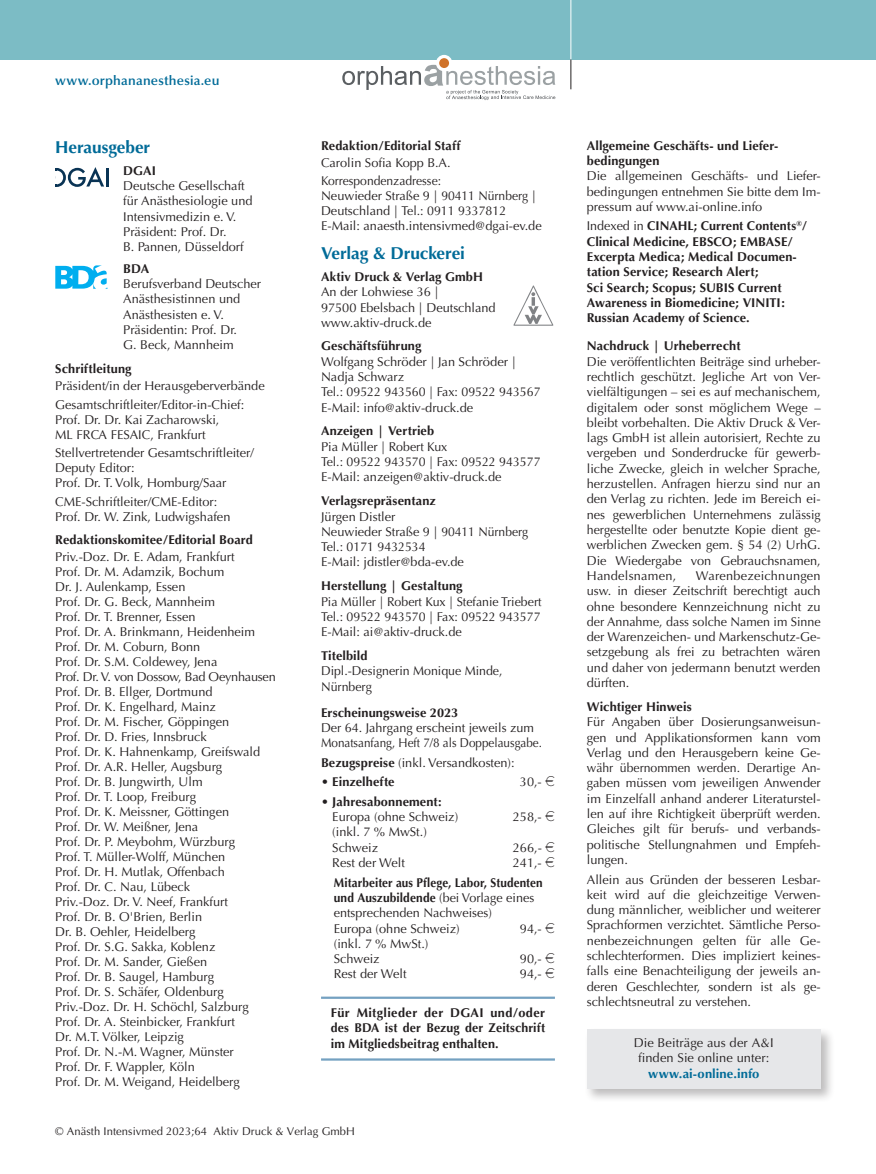
<style>
.page{position:relative;width:876px;height:1174px;background:#fff}
.page>*{position:absolute;margin:0;border:0;box-sizing:border-box;transform-origin:0 0}
.t1{font:700 17.25px "Optima";letter-spacing:-.005em;color:#006b98}
.t2{font:600 13.5px "Optima";letter-spacing:.015em;color:#006b98}
.t3{font:12.75px/15.3px "Optima";color:#231f20}
.t4{font:700 12.75px/15.3px "Optima";letter-spacing:.005em;color:#231f20}
.t5{font:700 12.75px/19.5px "Optima";letter-spacing:.005em;color:#231f20;scale:.92 1}
.t6{font:700 12.75px "Optima";letter-spacing:.005em;color:#006b98}
.t7{font:11.25px "Optima";letter-spacing:.005em;color:#231f20}
.s1{font-weight:700}
.s2{font-weight:400}
</style>
<div class="page">
<div style="left:0;top:0;width:876px;height:60px;background:#7cbcc5"></div>
<hr style="left:571px;top:0;width:1px;height:60px;background:#fff">
<svg style="left:571px;top:60px;width:1px;height:29px"></svg>
<svg style="left:436px;top:55px;width:16px;height:16px"></svg>
<div style="left:439px;top:58px;width:10px;height:10px;background:#d0732a;border-radius:50%"></div>
<svg style="left:342px;top:65px;width:213px;height:35px"></svg>
<svg style="left:55px;top:265px;width:53px;height:24px"></svg>
<hr style="left:106px;top:168px;width:3px;height:18px;background:#093354">
<svg style="left:55px;top:168px;width:49px;height:19px"></svg>
<div style="left:584px;top:1027px;width:251px;height:76px;background:#231f20;opacity:.3"></div>
<div style="left:587px;top:1029px;width:234px;height:60px;background:#e6e7e9"></div>
<hr style="left:321px;top:996px;width:234px;height:2px;background:#74a1c1">
<hr style="left:321px;top:1058px;width:234px;height:2px;background:#74a1c1">
<img style="left:513px;top:285px;width:41px;height:41px">
<p class="t2" style="left:55px;top:73px;width:166px">www.orphananesthesia.eu</p>
<h1 class="t1" style="left:55px;top:137px;width:97px">Herausgeber</h1>
<p class="t4" style="left:123px;top:163px;width:34px">DGAI</p>
<p class="t3" style="left:123px;top:178px;width:131px">Deutsche Gesellschaft für Anästhesiologie und<br>Intensivmedizin e. V.<br>Präsident: Prof. Dr.<br>B. Pannen, Düsseldorf</p>
<p class="t4" style="left:123px;top:261px;width:27px">BDA</p>
<p class="t3" style="left:123px;top:276px;width:139px">Berufsverband Deutscher<br>Anästhesistinnen und<br>Anästhesisten e. V.<br>Präsidentin: Prof. Dr.<br>G. Beck, Mannheim</p>
<p class="t4" style="left:55px;top:361px;width:78px">Schriftleitung</p>
<p class="t3" style="left:55px;top:377px;width:211px;line-height:18.5px">Präsident/in der Herausgeberverbände<br>Gesamtschriftleiter/Editor-in-Chief:</p>
<p class="t3" style="left:55px;top:412px;width:166px">Prof. Dr. Dr. Kai Zacharowski,<br>ML FRCA FESAIC, Frankfurt</p>
<p class="t3" style="left:55px;top:445px;width:200px">Stellvertretender Gesamtschriftleiter/<br>Deputy Editor:<br>Prof. Dr. T. Volk, Homburg/Saar</p>
<p class="t3" style="left:55px;top:494px;width:177px">CME-Schriftleiter/CME-Editor:<br>Prof. Dr. W. Zink, Ludwigshafen</p>
<p class="t4" style="left:55px;top:532px;width:199px">Redaktionskomitee/Editorial Board</p>
<p class="t3" style="left:55px;top:549px;width:222px">Priv.-Doz. Dr. E. Adam, Frankfurt<br>Prof. Dr. M. Adamzik, Bochum<br>Dr. J. Aulenkamp, Essen<br>Prof. Dr. G. Beck, Mannheim<br>Prof. Dr. T. Brenner, Essen<br>Prof. Dr. A. Brinkmann, Heidenheim<br>Prof. Dr. M. Coburn, Bonn<br>Prof. Dr. S.M. Coldewey, Jena<br>Prof. Dr. V. von Dossow, Bad Oeynhausen<br>Prof. Dr. B. Ellger, Dortmund<br>Prof. Dr. K. Engelhard, Mainz<br>Prof. Dr. M. Fischer, Göppingen<br>Prof. Dr. D. Fries, Innsbruck<br>Prof. Dr. K. Hahnenkamp, Greifswald<br>Prof. Dr. A.R. Heller, Augsburg<br>Prof. Dr. B. Jungwirth, Ulm<br>Prof. Dr. T. Loop, Freiburg<br>Prof. Dr. K. Meissner, Göttingen<br>Prof. Dr. W. Meißner, Jena<br>Prof. Dr. P. Meybohm, Würzburg<br>Prof. T. Müller-Wolff, München<br>Prof. Dr. H. Mutlak, Offenbach<br>Prof. Dr. C. Nau, Lübeck<br>Priv.-Doz. Dr. V. Neef, Frankfurt<br>Prof. Dr. B. O'Brien, Berlin<br>Dr. B. Oehler, Heidelberg<br>Prof. Dr. S.G. Sakka, Koblenz<br>Prof. Dr. M. Sander, Gießen<br>Prof. Dr. B. Saugel, Hamburg<br>Prof. Dr. S. Schäfer, Oldenburg<br>Priv.-Doz. Dr. H. Schöchl, Salzburg<br>Prof. Dr. A. Steinbicker, Frankfurt<br>Dr. M.T. Völker, Leipzig<br>Prof. Dr. N.-M. Wagner, Münster<br>Prof. Dr. F. Wappler, Köln<br>Prof. Dr. M. Weigand, Heidelberg</p>
<p class="t4" style="left:321px;top:138px;width:141px">Redaktion/Editorial Staff</p>
<p class="t3" style="left:321px;top:154px;width:131px;line-height:17.4px">Carolin Sofia Kopp B.A.<br>Korrespondenzadresse:</p>
<p class="t3" style="left:321px;top:188px;width:222px">Neuwieder Straße 9 | 90411 Nürnberg |<br>Deutschland | Tel.: 0911 9337812<br>E-Mail: anaesth.intensivmed@dgai-ev.de</p>
<h1 class="t1" style="left:321px;top:243px;width:146px">Verlag &amp; Druckerei</h1>
<p class="t4" style="left:321px;top:269px;width:163px">Aktiv Druck &amp; Verlag GmbH</p>
<p class="t3" style="left:321px;top:285px;width:176px">An der Lohwiese 36 |<br>97500 Ebelsbach | Deutschland www.aktiv-druck.de</p>
<p class="t4" style="left:321px;top:339px;width:102px">Geschäftsführung</p>
<p class="t3" style="left:321px;top:354px;width:221px">Wolfgang Schröder | Jan Schröder |<br>Nadja Schwarz<br>Tel.: 09522 943560 | Fax: 09522 943567<br>E-Mail: info@aktiv-druck.de</p>
<p class="t4" style="left:321px;top:424px;width:115px">Anzeigen | Vertrieb</p>
<p class="t3" style="left:321px;top:439px;width:221px">Pia Müller | Robert Kux<br>Tel.: 09522 943570 | Fax: 09522 943577<br>E-Mail: anzeigen@aktiv-druck.de</p>
<p class="t4" style="left:321px;top:493px;width:116px">Verlagsrepräsentanz</p>
<p class="t3" style="left:321px;top:509px;width:209px">Jürgen Distler<br>Neuwieder Straße 9 | 90411 Nürnberg<br>Tel.: 0171 9432534<br>E-Mail: jdistler@bda-ev.de</p>
<p class="t4" style="left:321px;top:578px;width:143px">Herstellung | Gestaltung</p>
<p class="t3" style="left:321px;top:594px;width:222px;text-align:justify">Pia Müller | Robert Kux | Stefanie Triebert Tel.: 09522 943570 | Fax: 09522 943577<br>E-Mail: ai@aktiv-druck.de</p>
<p class="t4" style="left:321px;top:648px;width:48px">Titelbild</p>
<p class="t3" style="left:321px;top:663px;width:183px">Dipl.-Designerin Monique Minde,<br>Nürnberg</p>
<p class="t4" style="left:321px;top:704px;width:139px">Erscheinungsweise 2023</p>
<p class="t3" style="left:321px;top:720px;width:223px">Der 64. Jahrgang erscheint jeweils zum<br>Monatsanfang, Heft 7/8 als Doppelausgabe.</p>
<p class="t3" style="left:321px;top:755px;width:195px"><span class="s1">Bezugspreise</span> (inkl. Versandkosten):</p>
<p class="t4" style="left:321px;top:774px;width:75px"><span class="s2">•</span> Einzelhefte</p>
<p class="t3" style="left:520px;top:774px;width:36px">30,- ○</p>
<p class="t3" style="left:332px;top:794px;width:127px;text-indent:-11px">• <span class="s1">Jahresabonnement:<br></span>Europa (ohne Schweiz)</p>
<p class="t3" style="left:513px;top:809px;width:44px">258,- ○</p>
<p class="t3" style="left:332px;top:824px;width:96px">(inkl. 7 % MwSt.)<br>Schweiz</p>
<p class="t3" style="left:513px;top:840px;width:44px">266,- ○</p>
<p class="t5" style="left:334px;top:853px;width:242px;text-indent:179px"><span class="s2">241,-</span> ○<br>Mitarbeiter aus Pflege, Labor, Studenten</p>
<p class="t3" style="left:334px;top:890px;width:202px"><span class="s1">und Auszubildende</span> (bei Vorlage eines entsprechenden Nachweises)<br>Europa (ohne Schweiz)</p>
<p class="t3" style="left:332px;top:855px;width:74px">Rest der Welt</p>
<p class="t3" style="left:520px;top:920px;width:36px">94,- ○</p>
<p class="t3" style="left:334px;top:936px;width:96px">(inkl. 7 % MwSt.)<br>Schweiz</p>
<p class="t3" style="left:520px;top:951px;width:36px">90,- ○</p>
<p class="t3" style="left:334px;top:966px;width:74px">Rest der Welt</p>
<p class="t3" style="left:520px;top:966px;width:36px">94,- ○</p>
<p class="t4" style="left:331px;top:1005px;width:216px;text-align:justify">Für Mitglieder der DGAI und/oder des BDA ist der Bezug der Zeitschrift im Mitgliedsbeitrag enthalten.</p>
<p class="t7" style="left:55px;top:1125px;width:301px">© Anästh Intensivmed 2023;64 Aktiv Druck &amp; Verlag GmbH</p>
<p class="t4" style="left:587px;top:138px;width:193px">Allgemeine Geschäfts- und Liefer&shy;bedingungen</p>
<p class="t3" style="left:587px;top:168px;width:235px;text-align:justify">Die allgemeinen Geschäfts- und Liefer&shy;bedingungen entnehmen Sie bitte dem Im&shy;pressum auf www.ai-online.info</p>
<p class="t4" style="left:587px;top:219px;width:222px"><span class="s2">Indexed in</span> CINAHL; Current Contents<sup>®</sup>/ Clinical Medicine, EBSCO; EMBASE/ Excerpta Medica; Medical Documen&shy;tation Service; Research Alert;<br>Sci Search; Scopus; SUBIS Current Awareness in Biomedicine; VINITI:<br>Russian Academy of Science.</p>
<p class="t4" style="left:587px;top:338px;width:155px">Nachdruck | Urheberrecht</p>
<p class="t3" style="left:587px;top:354px;width:235px;text-align:justify">Die veröffentlichten Beiträge sind urheber&shy;rechtlich geschützt. Jegliche Art von Ver&shy;vielfältigungen – sei es auf mechanischem, digitalem oder sonst möglichem Wege – bleibt vorbehalten. Die Aktiv Druck &amp; Ver&shy;lags GmbH ist allein autorisiert, Rechte zu vergeben und Sonderdrucke für gewerb&shy;liche Zwecke, gleich in welcher Sprache, herzustellen. Anfragen hierzu sind nur an den Verlag zu richten. Jede im Bereich ei&shy;nes gewerblichen Unternehmens zulässig hergestellte oder benutzte Kopie dient ge&shy;werblichen Zwecken gem. § 54 (2) UrhG.<br>Die Wiedergabe von Gebrauchsnamen, Handelsnamen,</p>
<p class="t3" style="left:587px;top:568px;width:235px;text-align:justify;text-indent:109px">Warenbezeichnungen usw. in dieser Zeitschrift berechtigt auch ohne besondere Kennzeichnung nicht zu der Annahme, dass solche Namen im Sinne der Warenzeichen- und Markenschutz-Ge&shy;setzgebung als frei zu betrachten wären und daher von jedermann benutzt werden dürften.</p>
<p class="t4" style="left:587px;top:699px;width:106px">Wichtiger Hinweis</p>
<p class="t3" style="left:587px;top:714px;width:235px;text-align:justify">Für Angaben über Dosierungsanweisun&shy;gen und Applikationsformen kann vom Verlag und den Herausgebern keine Ge&shy;währ übernommen werden. Derartige An&shy;gaben müssen vom jeweiligen Anwender im Einzelfall anhand anderer Literaturstel&shy;len auf ihre Richtigkeit überprüft werden.<br>Gleiches gilt für berufs- und verbands&shy;politische Stellungnahmen und Empfeh&shy;lungen.</p>
<p class="t3" style="left:587px;top:871px;width:235px;text-align:justify">Allein aus Gründen der besseren Lesbar&shy;keit wird auf die gleichzeitige Verwen&shy;dung männlicher, weiblicher und weiterer Sprachformen verzichtet. Sämtliche Perso&shy;nenbezeichnungen gelten für alle Ge&shy;schlechterformen. Dies impliziert keines&shy;falls eine Benachteiligung der jeweils an&shy;deren Geschlechter, sondern ist als ge&shy;schlechtsneutral zu verstehen.</p>
<p class="t3" style="left:634px;top:1035px;width:142px;text-align:center">Die Beiträge aus der A&amp;I finden Sie online unter:</p>
<p class="t6" style="left:648px;top:1065px;width:113px">www.ai-online.info</p>
</div>
